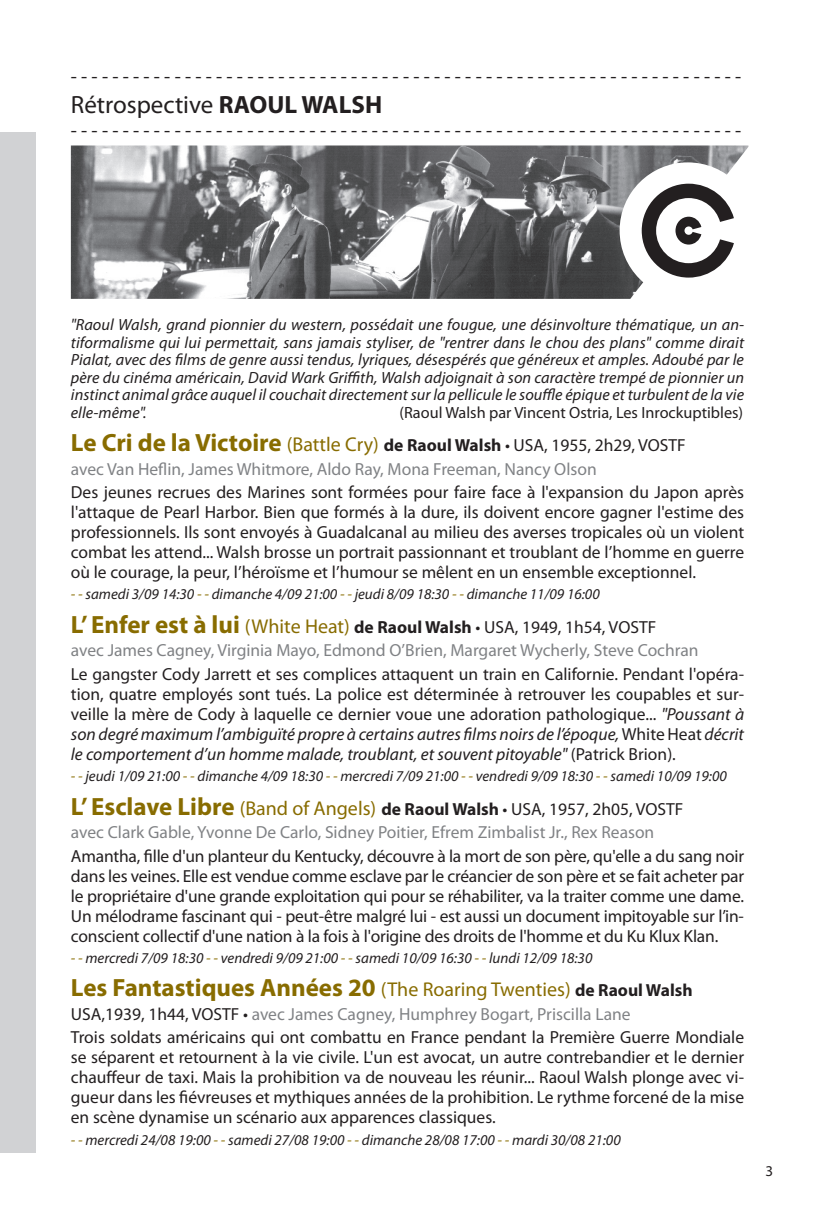
<style>
.page{position:relative;width:815px;height:1205px;background:#fff}
.page>*{position:absolute;margin:0;border:0;box-sizing:border-box;transform-origin:0 0}
.t1{font:700 25px "Myriad Pro";color:#886c00}
.t2{font:25px "Myriad Pro";color:#231f20}
.t3{font:20px "Myriad Pro";color:#231f20}
.t4{font:17.5px/20px "Myriad Pro";color:#231f20;text-align:justify}
.t5{font:17.5px/23.5px "Myriad Pro";color:#808285}
.t6{font:italic 16.25px/17.5px "Myriad Pro";letter-spacing:.005em;color:#231f20;text-align:justify}
.t7{font:16.25px "Myriad Pro";color:#231f20}
.t8{font:italic 15px "Myriad Pro";color:#231f20}
.t9{font:15px "Myriad Pro";color:#231f20}
.s1{font-weight:700}
.s2{font-weight:700;font-size:25px;color:#886c00}
.s3{font-size:20px;color:#886c00}
.s4{font-weight:700;color:#231f20}
.s5{color:#231f20}
.s6{color:#886c00}
.s7{font-style:italic}
.s8{font-weight:400;font-size:20px}
.s9{font-size:17.5px;color:#231f20}
.s10{color:#808285}
</style>
<div class="page">
<img style="left:71px;top:145px;width:677px;height:154px">
<div style="left:620px;top:162px;width:136px;height:137px;background:#fff;border-radius:50%"></div>
<svg style="left:642px;top:184px;width:92px;height:94px"></svg>
<div style="left:0;top:133px;width:35px;height:1019px;background:#d1d2d4"></div>
<p class="t3" style="left:71px;top:64px;width:672px">- - - - - - - - - - - - - - - - - - - - - - - - - - - - - - - - - - - - - - - - - - - - - - - - - - - - - - - - - - - - - - - - -</p>
<h1 class="t2" style="left:71px;top:89px;width:313px">Rétrospective <span class="s1">RAOUL WALSH</span></h1>
<p class="t3" style="left:71px;top:118px;width:672px">- - - - - - - - - - - - - - - - - - - - - - - - - - - - - - - - - - - - - - - - - - - - - - - - - - - - - - - - - - - - - - - - -</p>
<p class="t6" style="left:71px;top:316px;width:675px">"Raoul Walsh, grand pionnier du western, possédait une fougue, une désinvolture thématique, un an&shy;tiformalisme qui lui permettait, sans jamais styliser, de "rentrer dans le chou des plans" comme dirait Pialat, avec des films de genre aussi tendus, lyriques, désespérés que généreux et amples. Adoubé par le père du cinéma américain, David Wark Griffith, Walsh adjoignait à son caractère trempé de pionnier un instinct animal grâce auquel il couchait directement sur la pellicule le souffle épique et turbulent de la vie elle-même".</p>
<p class="t7" style="left:399px;top:402px;width:345px">(Raoul Walsh par Vincent Ostria, Les Inrockuptibles)</p>
<p class="t5" style="left:71px;top:433px;width:616px"><span class="s2">Le Cri de la Victoire</span> <span class="s3">(Battle Cry)</span> <span class="s4">de Raoul Walsh</span> <span class="s5">• USA, 1955, 2h29, VOSTF </span>avec Van Heflin, James Whitmore, Aldo Ray, Mona Freeman, Nancy Olson</p>
<p class="t4" style="left:71px;top:482px;width:675px">Des jeunes recrues des Marines sont formées pour faire face à l'expansion du Japon après l'attaque de Pearl Harbor. Bien que formés à la dure, ils doivent encore gagner l'estime des professionnels. Ils sont envoyés à Guadalcanal au milieu des averses tropicales où un violent combat les attend... Walsh brosse un portrait passionnant et troublant de l’homme en guerre où le courage, la peur, l’héroïsme et l’humour se mêlent en un ensemble exceptionnel.</p>
<p class="t8" style="left:71px;top:585px;width:530px"><span class="s6">- -</span> samedi 3/09 14:30 <span class="s6">- -</span> dimanche 4/09 21:00 <span class="s6">- -</span> jeudi 8/09 18:30 <span class="s6">- -</span> dimanche 11/09 16:00</p>
<p class="t5" style="left:71px;top:615px;width:629px"><span class="s2">L’ Enfer est à lui</span> <span class="s3">(White Heat)</span> <span class="s4">de Raoul Walsh</span> <span class="s5">• USA, 1949, 1h54, VOSTF<br></span>avec James Cagney, Virginia Mayo, Edmond O’Brien, Margaret Wycherly, Steve Cochran</p>
<p class="t4" style="left:71px;top:664px;width:675px">Le gangster Cody Jarrett et ses complices attaquent un train en Californie. Pendant l'opéra&shy;tion, quatre employés sont tués. La police est déterminée à retrouver les coupables et sur&shy;veille la mère de Cody à laquelle ce dernier voue une adoration pathologique... <span class="s7">"Poussant à son degré maximum l’ambiguïté propre à certains autres films noirs de l’époque,</span> WhiteHeat <span class="s7">décrit le comportement d’un homme malade, troublant, et souvent pitoyable"</span> (Patrick Brion).</p>
<p class="t8" style="left:71px;top:767px;width:657px"><span class="s6">- -</span> jeudi 1/09 21:00 <span class="s6">- -</span> dimanche 4/09 18:30 <span class="s6">- -</span> mercredi 7/09 21:00 <span class="s6">- -</span> vendredi 9/09 18:30 <span class="s6">- -</span> samedi 10/09 19:00</p>
<p class="t5" style="left:71px;top:797px;width:614px"><span class="s2">L’ Esclave Libre</span> <span class="s3">(Band of Angels)</span> <span class="s4">de Raoul Walsh</span> <span class="s5">• USA, 1957, 2h05, VOSTF </span>avec Clark Gable, Yvonne De Carlo, Sidney Poitier, Efrem Zimbalist Jr., Rex Reason</p>
<p class="t4" style="left:71px;top:845px;width:675px">Amantha, fille d'un planteur du Kentucky, découvre à la mort de son père, qu'elle a du sang noir dans les veines. Elle est vendue comme esclave par le créancier de son père et se fait acheter par le propriétaire d'une grande exploitation qui pour se réhabiliter, va la traiter comme une dame.<br>Un mélodrame fascinant qui - peut-être malgré lui - est aussi un document impitoyable sur l’in&shy;conscient collectif d'une nation à la fois à l'origine des droits de l'homme et du Ku Klux Klan.</p>
<p class="t8" style="left:71px;top:948px;width:523px"><span class="s6">- -</span> mercredi 7/09 18:30 <span class="s6">- -</span> vendredi 9/09 21:00 <span class="s6">- -</span> samedi 10/09 16:30 <span class="s6">- -</span> lundi 12/09 18:30</p>
<h1 class="t1" style="left:71px;top:971px;width:623px">Les Fantastiques Années 20 <span class="s8">(The Roaring Twenties)</span> <span class="s9">de Raoul Walsh</span></h1>
<p class="t4" style="left:71px;top:1002px;width:675px;line-height:23.5px">USA,1939, 1h44, VOSTF • <span class="s10">avec James Cagney, Humphrey Bogart, Priscilla Lane<br></span>Trois soldats américains qui ont combattu en France pendant la Première Guerre Mondiale</p>
<p class="t4" style="left:71px;top:1047px;width:675px">se séparent et retournent à la vie civile. L'un est avocat, un autre contrebandier et le dernier chauffeur de taxi. Mais la prohibition va de nouveau les réunir... Raoul Walsh plonge avec vi&shy;gueur dans les fiévreuses et mythiques années de la prohibition. Le rythme forcené de la mise en scène dynamise un scénario aux apparences classiques.</p>
<p class="t8" style="left:71px;top:1130px;width:551px"><span class="s6">- -</span> mercredi 24/08 19:00 <span class="s6">- -</span> samedi 27/08 19:00 <span class="s6">- -</span> dimanche 28/08 17:00 <span class="s6">- -</span> mardi 30/08 21:00</p>
<p class="t9" style="left:765px;top:1161px;width:9px">3</p>
</div>
